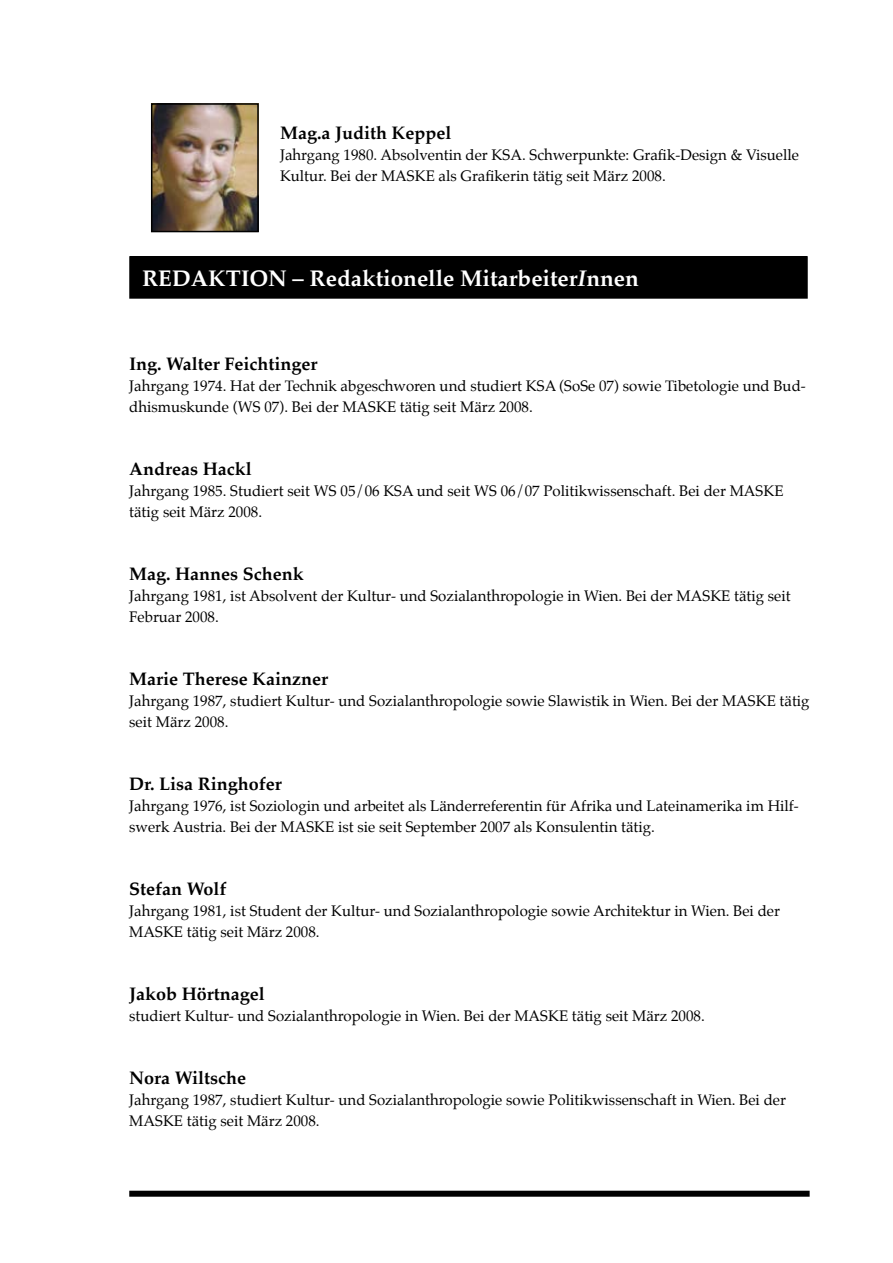
<style>
.page{position:relative;width:893px;height:1263px;background:#fff}
.page>*{position:absolute;margin:0;border:0;box-sizing:border-box;transform-origin:0 0}
.t1{font:700 22.5px "Palatino";color:#fff}
.t2{font:700 18px "Palatino";color:#000}
.t3{font:15px/21px "Palatino";color:#000}
.s1{font-style:italic}
</style>
<div class="page">
<div style="left:129px;top:1191px;width:681px;height:6px;background:#000"></div>
<img style="left:154px;top:106px;width:102px;height:123px">
<div style="left:151px;top:103px;width:108px;height:129px;border:2px solid #000"></div>
<div style="left:130px;top:257px;width:677px;height:41px;background:#000"></div>
<div style="left:129px;top:256px;width:679px;height:43px;border:2px solid #000"></div>
<p class="t2" style="left:280px;top:118px;width:173px">Mag.a Judith Keppel</p>
<p class="t3" style="left:280px;top:145px;width:520px">Jahrgang 1980. Absolventin der KSA. Schwerpunkte: Grafik-Design &amp; Visuelle<br>Kultur. Bei der MASKE als Grafikerin tätig seit März 2008.</p>
<h1 class="t1" style="left:142px;top:259px;width:498px">REDAKTION – Redaktionelle Mitarbeiter<span class="s1">I</span>nnen</h1>
<p class="t2" style="left:129px;top:349px;width:190px">Ing. Walter Feichtinger</p>
<p class="t3" style="left:129px;top:376px;width:678px">Jahrgang 1974. Hat der Technik abgeschworen und studiert KSA (SoSe 07) sowie Tibetologie und Bud&shy;dhismuskunde (WS 07). Bei der MASKE tätig seit März 2008.</p>
<p class="t2" style="left:129px;top:454px;width:124px">Andreas Hackl</p>
<p class="t3" style="left:129px;top:481px;width:656px">Jahrgang 1985. Studiert seit WS 05/06 KSA und seit WS 06/07 Politikwissenschaft. Bei der MASKE tätig seit März 2008.</p>
<p class="t2" style="left:129px;top:559px;width:176px">Mag. Hannes Schenk</p>
<p class="t3" style="left:129px;top:586px;width:663px">Jahrgang 1981, ist Absolvent der Kultur- und Sozialanthropologie in Wien. Bei der MASKE tätig seit<br>Februar 2008.</p>
<p class="t2" style="left:129px;top:664px;width:200px">Marie Therese Kainzner</p>
<p class="t3" style="left:129px;top:691px;width:682px">Jahrgang 1987, studiert Kultur- und Sozialanthropologie sowie Slawistik in Wien. Bei der MASKE tätig seit März 2008.</p>
<p class="t2" style="left:129px;top:769px;width:154px">Dr. Lisa Ringhofer</p>
<p class="t3" style="left:129px;top:796px;width:671px">Jahrgang 1976, ist Soziologin und arbeitet als Länderreferentin für Afrika und Lateinamerika im Hilf&shy;swerk Austria. Bei der MASKE ist sie seit September 2007 als Konsulentin tätig.</p>
<p class="t2" style="left:129px;top:874px;width:99px">Stefan Wolf</p>
<p class="t3" style="left:129px;top:901px;width:652px">Jahrgang 1981, ist Student der Kultur- und Sozialanthropologie sowie Architektur in Wien. Bei der<br>MASKE tätig seit März 2008.</p>
<p class="t2" style="left:129px;top:979px;width:137px">Jakob Hörtnagel</p>
<p class="t3" style="left:129px;top:1006px;width:577px">studiert Kultur- und Sozialanthropologie in Wien. Bei der MASKE tätig seit März 2008.</p>
<p class="t2" style="left:129px;top:1063px;width:118px">Nora Wiltsche</p>
<p class="t3" style="left:129px;top:1090px;width:658px">Jahrgang 1987, studiert Kultur- und Sozialanthropologie sowie Politikwissenschaft in Wien. Bei der<br>MASKE tätig seit März 2008.</p>
</div>
